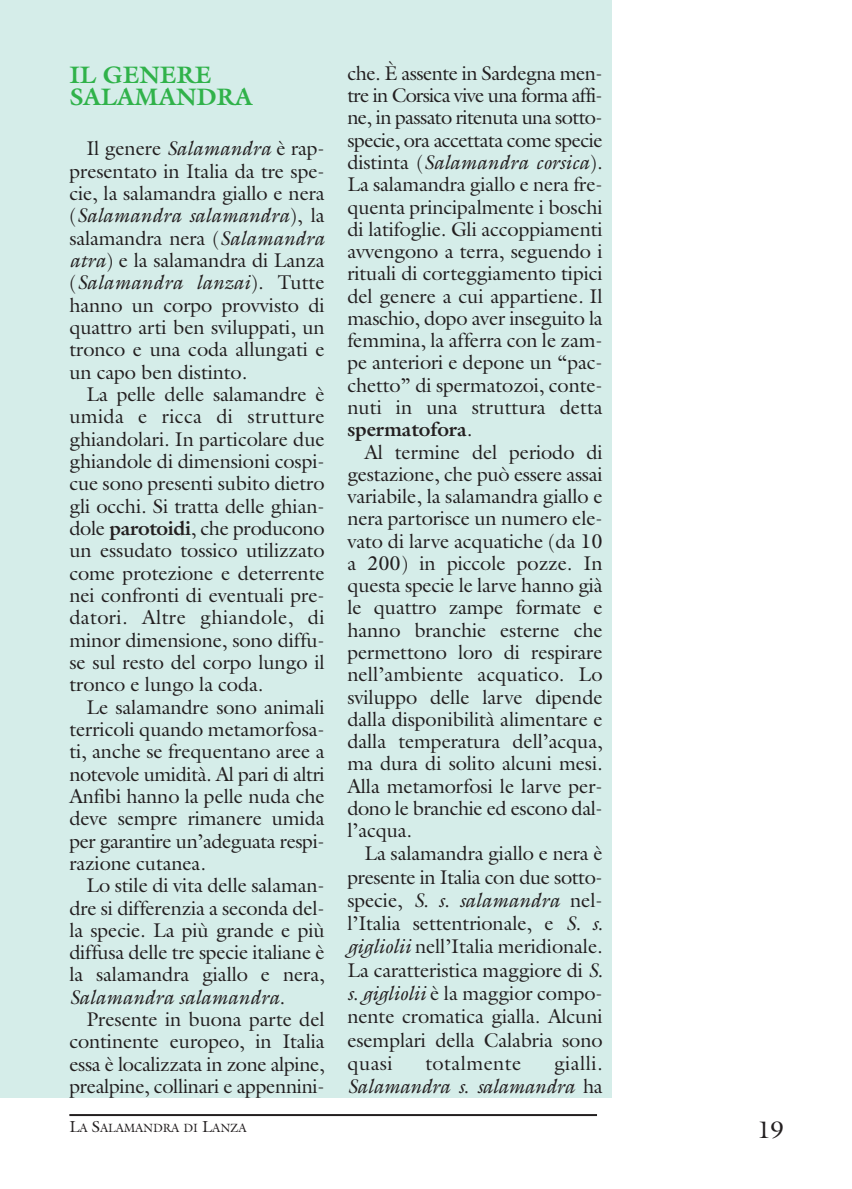
<style>
.page{position:relative;width:852px;height:1189px;background:#fff}
.page>*{position:absolute;margin:0;border:0;box-sizing:border-box;transform-origin:0 0}
.t1{font:700 24px/22.2px "Galliard";letter-spacing:-.005em;color:#30b24a}
.t2{font:24px "Galliard";color:#231f20}
.t3{font:20px "Galliard";letter-spacing:-.005em;color:#231f20}
.t4{font:italic 20px/23.2px "Galliard";letter-spacing:-.005em;color:#231f20;text-align:right}
.t5{font:20px "Galliard";letter-spacing:-.025em;color:#231f20}
.t6{font:20px "Galliard";letter-spacing:.02em;color:#231f20}
.t7{font:20px "Galliard";letter-spacing:-.035em;color:#231f20}
.t8{font:20px "Galliard";letter-spacing:-.03em;color:#231f20}
.t9{font:20px "Galliard";letter-spacing:.015em;color:#231f20}
.t10{font:700 20px "Galliard";letter-spacing:-.005em;color:#231f20}
.t11{font:12px "Galliard";letter-spacing:-.01em;color:#231f20}
.s1{font-style:italic}
.s2{font-style:normal}
.s3{font-weight:700}
.s4{font-weight:400}
.s5{font-size:16px}
</style>
<div class="page">
<div style="left:0;top:0;width:612px;height:1117px;background:#d5ede9"></div>
<p class="t1" style="left:69px;top:66px;width:185px">IL GENERE<br>SALAMANDRA</p>
<p class="t3" style="left:86px;top:141px;width:240px">Il genere <span class="s1">Salamandra</span> è rap-</p>
<p class="t3" style="left:69px;top:163px;width:257px">presentato in Italia da tre spe-</p>
<p class="t3" style="left:69px;top:185px;width:257px">cie, la salamandra giallo e nera</p>
<p class="t4" style="left:69px;top:206px;width:257px"><span class="s2">(</span>Salamandra salamandra<span class="s2">), la</span></p>
<p class="t3" style="left:69px;top:230px;width:257px">salamandra nera (<span class="s1">Salamandra</span></p>
<p class="t3" style="left:69px;top:252px;width:257px"><span class="s1">atra</span>) e la salamandra di Lanza</p>
<p class="t4" style="left:69px;top:273px;width:257px"><span class="s2">(</span>Salamandra lanzai<span class="s2">). Tutte</span></p>
<p class="t3" style="left:69px;top:297px;width:257px">hanno un corpo provvisto di</p>
<p class="t3" style="left:69px;top:319px;width:257px">quattro arti ben sviluppati, un</p>
<p class="t3" style="left:69px;top:342px;width:257px">tronco e una coda allungati e</p>
<p class="t3" style="left:69px;top:364px;width:179px">un capo ben distinto.</p>
<p class="t3" style="left:86px;top:386px;width:240px">La pelle delle salamandre è</p>
<p class="t9" style="left:69px;top:409px;width:257px">umida e ricca di strutture</p>
<p class="t3" style="left:69px;top:431px;width:257px">ghiandolari. In particolare due</p>
<p class="t3" style="left:69px;top:453px;width:257px">ghiandole di dimensioni cospi-</p>
<p class="t3" style="left:69px;top:476px;width:257px">cue sono presenti subito dietro</p>
<p class="t3" style="left:69px;top:498px;width:257px">gli occhi. Si tratta delle ghian-</p>
<p class="t3" style="left:69px;top:520px;width:257px">dole <span class="s3">parotoidi</span>, che producono</p>
<p class="t3" style="left:69px;top:542px;width:257px">un essudato tossico utilizzato</p>
<p class="t3" style="left:69px;top:565px;width:257px">come protezione e deterrente</p>
<p class="t3" style="left:69px;top:587px;width:257px">nei confronti di eventuali pre-</p>
<p class="t6" style="left:69px;top:609px;width:257px">datori. Altre ghiandole, di</p>
<p class="t3" style="left:69px;top:632px;width:257px">minor dimensione, sono diffu-</p>
<p class="t3" style="left:69px;top:654px;width:257px">se sul resto del corpo lungo il</p>
<p class="t3" style="left:69px;top:676px;width:195px">tronco e lungo la coda.</p>
<p class="t3" style="left:86px;top:699px;width:240px">Le salamandre sono animali</p>
<p class="t3" style="left:69px;top:721px;width:257px">terricoli quando metamorfosa-</p>
<p class="t3" style="left:69px;top:743px;width:257px">ti, anche se frequentano aree a</p>
<p class="t3" style="left:69px;top:766px;width:257px">notevole umidità. Al pari di altri</p>
<p class="t3" style="left:69px;top:788px;width:257px">Anfibi hanno la pelle nuda che</p>
<p class="t3" style="left:69px;top:810px;width:257px">deve sempre rimanere umida</p>
<p class="t3" style="left:69px;top:832px;width:257px">per garantire un’adeguata respi-</p>
<p class="t3" style="left:69px;top:855px;width:138px">razione cutanea.</p>
<p class="t3" style="left:86px;top:877px;width:240px">Lo stile di vita delle salaman-</p>
<p class="t3" style="left:69px;top:899px;width:257px">dre si differenzia a seconda del-</p>
<p class="t3" style="left:69px;top:922px;width:257px">la specie. La più grande e più</p>
<p class="t3" style="left:69px;top:944px;width:257px">diffusa delle tre specie italiane è</p>
<p class="t3" style="left:69px;top:966px;width:257px">la salamandra giallo e nera,</p>
<p class="t4" style="left:69px;top:987px;width:217px">Salamandra salamandra.</p>
<p class="t3" style="left:86px;top:1011px;width:240px">Presente in buona parte del</p>
<p class="t3" style="left:69px;top:1033px;width:257px">continente europeo, in Italia</p>
<p class="t3" style="left:69px;top:1056px;width:257px">essa è localizzata in zone alpine,</p>
<p class="t3" style="left:69px;top:1078px;width:257px">prealpine, collinari e appennini-</p>
<p class="t5" style="left:347px;top:65px;width:257px">che. È assente in Sardegna men-</p>
<p class="t7" style="left:347px;top:88px;width:257px">tre in Corsica vive una forma affi-</p>
<p class="t8" style="left:347px;top:110px;width:257px">ne, in passato ritenuta una sotto-</p>
<p class="t5" style="left:347px;top:132px;width:257px">specie, ora accettata come specie</p>
<p class="t4" style="left:347px;top:153px;width:257px"><span class="s2">distinta (</span>Salamandra corsica<span class="s2">).</span></p>
<p class="t3" style="left:347px;top:177px;width:257px">La salamandra giallo e nera fre-</p>
<p class="t3" style="left:347px;top:199px;width:257px">quenta principalmente i boschi</p>
<p class="t3" style="left:347px;top:221px;width:257px">di latifoglie. Gli accoppiamenti</p>
<p class="t3" style="left:347px;top:243px;width:257px">avvengono a terra, seguendo i</p>
<p class="t3" style="left:347px;top:266px;width:257px">rituali di corteggiamento tipici</p>
<p class="t3" style="left:347px;top:288px;width:257px">del genere a cui appartiene<span class="s1">.</span> Il</p>
<p class="t3" style="left:347px;top:310px;width:257px">maschio, dopo aver inseguito la</p>
<p class="t3" style="left:347px;top:333px;width:257px">femmina, la afferra con le zam-</p>
<p class="t3" style="left:347px;top:355px;width:257px">pe anteriori e depone un “pac-</p>
<p class="t3" style="left:347px;top:377px;width:257px">chetto” di spermatozoi, conte-</p>
<p class="t3" style="left:347px;top:399px;width:257px">nuti in una struttura detta</p>
<p class="t10" style="left:347px;top:422px;width:126px">spermatofora<span class="s4">.</span></p>
<p class="t3" style="left:364px;top:444px;width:240px">Al termine del periodo di</p>
<p class="t3" style="left:347px;top:466px;width:257px">gestazione, che può essere assai</p>
<p class="t3" style="left:347px;top:488px;width:257px">variabile, la salamandra giallo e</p>
<p class="t3" style="left:347px;top:511px;width:257px">nera partorisce un numero ele-</p>
<p class="t3" style="left:347px;top:533px;width:257px">vato di larve acquatiche (da 10</p>
<p class="t3" style="left:347px;top:555px;width:257px">a 200) in piccole pozze. In</p>
<p class="t3" style="left:347px;top:577px;width:257px">questa specie le larve hanno già</p>
<p class="t3" style="left:347px;top:600px;width:257px">le quattro zampe formate e</p>
<p class="t3" style="left:347px;top:622px;width:257px">hanno branchie esterne che</p>
<p class="t3" style="left:347px;top:644px;width:257px">permettono loro di respirare</p>
<p class="t3" style="left:347px;top:666px;width:257px">nell’ambiente acquatico. Lo</p>
<p class="t3" style="left:347px;top:689px;width:257px">sviluppo delle larve dipende</p>
<p class="t3" style="left:347px;top:711px;width:257px">dalla disponibilità alimentare e</p>
<p class="t3" style="left:347px;top:733px;width:257px">dalla temperatura dell’acqua,</p>
<p class="t3" style="left:347px;top:755px;width:257px">ma dura di solito alcuni mesi.</p>
<p class="t3" style="left:347px;top:778px;width:257px">Alla metamorfosi le larve per-</p>
<p class="t3" style="left:347px;top:800px;width:257px">dono le branchie ed escono dal-</p>
<p class="t3" style="left:347px;top:822px;width:66px">l’acqua.</p>
<p class="t3" style="left:364px;top:845px;width:240px">La salamandra giallo e nera è</p>
<p class="t3" style="left:347px;top:869px;width:257px">presente in Italia con due sotto-</p>
<p class="t4" style="left:347px;top:890px;width:257px"><span class="s2">specie,</span> S. s. salamandra <span class="s2">nel-</span></p>
<p class="t3" style="left:347px;top:915px;width:257px">l’Italia settentrionale, e <span class="s1">S. s.</span></p>
<p class="t3" style="left:347px;top:938px;width:257px"><span class="s1">gigliolii</span> nell’Italia meridionale.</p>
<p class="t3" style="left:347px;top:962px;width:257px">La caratteristica maggiore di <span class="s1">S.</span></p>
<p class="t3" style="left:347px;top:985px;width:257px"><span class="s1">s. gigliolii</span> è la maggior compo-</p>
<p class="t3" style="left:347px;top:1008px;width:257px">nente cromatica gialla. Alcuni</p>
<p class="t3" style="left:347px;top:1031px;width:257px">esemplari della Calabria sono</p>
<p class="t3" style="left:347px;top:1055px;width:47px">quasi</p>
<p class="t6" style="left:425px;top:1055px;width:97px">totalmente</p>
<p class="t4" style="left:347px;top:1053px;width:257px"><span class="s2">gialli.<br></span>Salamandra s. salamandra <span class="s2">ha</span></p>
<p class="t11" style="left:69px;top:1123px;width:179px"><span class="s5">L</span>A <span class="s5">S</span>ALAMANDRA DI <span class="s5">L</span>ANZA</p>
<p class="t2" style="left:757px;top:1120px;width:28px">19</p>
</div>
